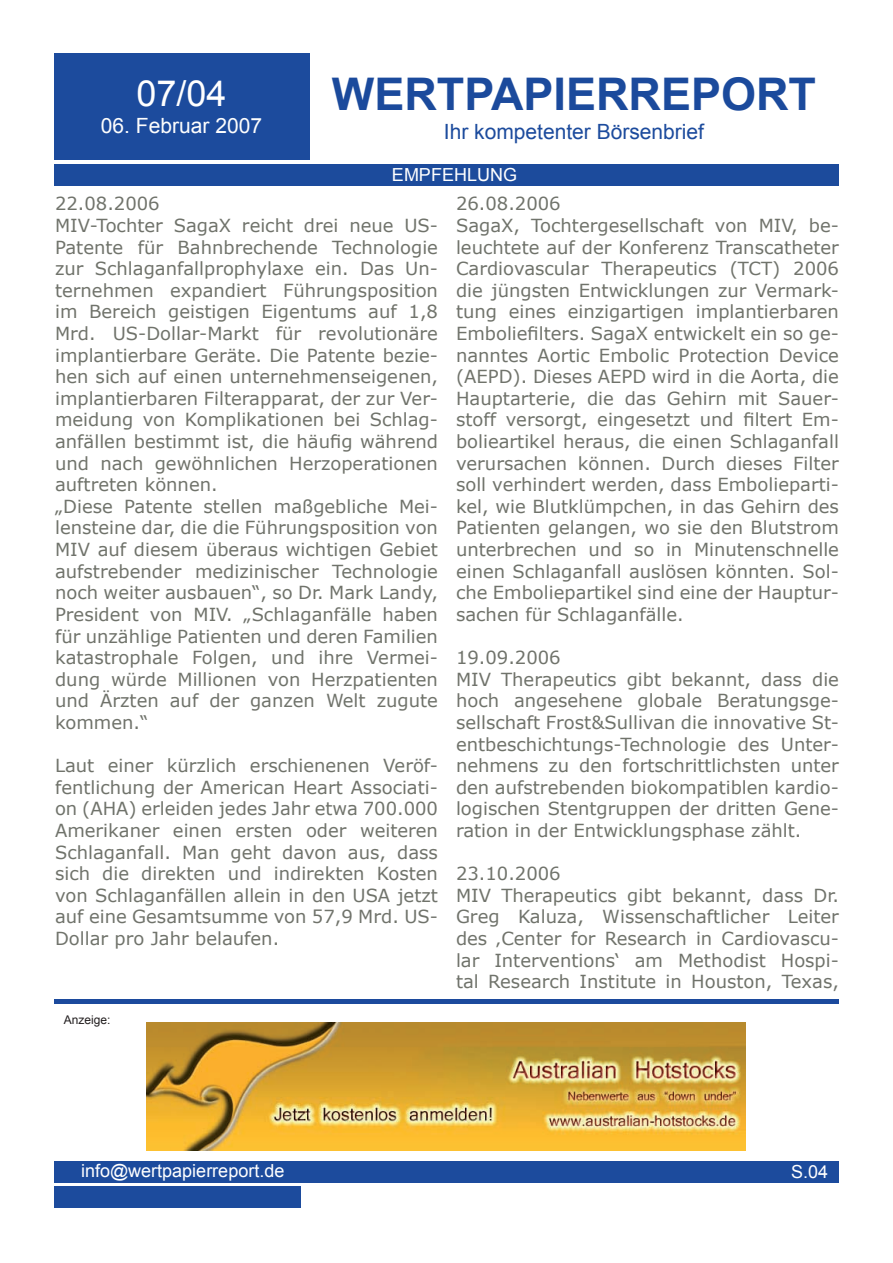
<style>
.page{position:relative;width:893px;height:1263px;background:#fff}
.page>*{position:absolute;margin:0;border:0;box-sizing:border-box;transform-origin:0 0}
.t1{font:700 45px "Arial";color:#1b4a9c}
.t2{font:36px "Arial";color:#fff}
.t3{font:21px "Arial";color:#1c4b9d}
.t4{font:21px "Arial";color:#fdfdfd}
.t5{font:18px/21.6px "Verdana";color:#70736b}
.t6{font:18px "Arial";color:#fff}
.t7{font:12px "Arial";color:#231f20}
</style>
<div class="page">
<div style="left:54px;top:1187px;width:247px;height:21px;background:#1c4b9d"></div>
<div style="left:54px;top:164px;width:785px;height:22px;background:#1c4b9c"></div>
<div style="left:54px;top:53px;width:255px;height:107px;background:#1c4b9d"></div>
<div style="left:54px;top:1161px;width:785px;height:21px;background:#1c4b9d"></div>
<hr style="left:54px;top:999px;width:785px;height:4px;background:#1c4a9d">
<img style="left:146px;top:1023px;width:599px;height:127px">
<h2 class="t2" style="left:136px;top:69px;width:92px">07/04</h2>
<h1 class="t1" style="left:332px;top:65px;width:486px">WERTPAPIERREPORT</h1>
<p class="t3" style="left:444px;top:118px;width:262px">Ihr kompetenter Börsenbrief</p>
<p class="t4" style="left:101px;top:112px;width:163px">06. Februar 2007</p>
<p class="t6" style="left:392px;top:163px;width:127px">EMPFEHLUNG</p>
<p class="t5" style="left:55px;top:192px;width:384px">22.08.2006<br>MIV-Tochter SagaX reicht drei neue US-Patente für Bahnbrechende Technologie zur Schlaganfallprophylaxe ein. Das Un&shy;ternehmen expandiert Führungsposition im Bereich geistigen Eigentums auf 1,8<br>Mrd. US-Dollar-Markt für revolutionäre implantierbare Geräte. Die Patente bezie&shy;hen sich auf einen unternehmenseigenen, implantierbaren Filterapparat, der zur Ver&shy;meidung von Komplikationen bei Schlag&shy;anfällen bestimmt ist, die häufig während und nach gewöhnlichen Herzoperationen auftreten können.<br>„Diese Patente stellen maßgebliche Mei&shy;lensteine dar, die die Führungsposition von MIV auf diesem überaus wichtigen Gebiet aufstrebender medizinischer Technologie noch weiter ausbauen“, so Dr. Mark Landy, President von MIV. „Schlaganfälle haben für unzählige Patienten und deren Familien katastrophale Folgen, und ihre Vermei&shy;dung würde Millionen von Herzpatienten und Ärzten auf der ganzen Welt zugute kommen.“</p>
<p class="t5" style="left:55px;top:754px;width:384px;text-align:justify">Laut einer kürzlich erschienenen Veröf&shy;fentlichung der American Heart Associati&shy;on (AHA) erleiden jedes Jahr etwa 700.000<br>Amerikaner einen ersten oder weiteren Schlaganfall. Man geht davon aus, dass sich die direkten und indirekten Kosten von Schlaganfällen allein in den USA jetzt auf eine Gesamtsumme von 57,9 Mrd. US-Dollar pro Jahr belaufen.</p>
<p class="t7" style="left:64px;top:1011px;width:48px">Anzeige:</p>
<p class="t5" style="left:456px;top:192px;width:384px">26.08.2006<br>SagaX, Tochtergesellschaft von MIV, be&shy;leuchtete auf der Konferenz Transcatheter Cardiovascular Therapeutics (TCT) 2006 die jüngsten Entwicklungen zur Vermark&shy;tung eines einzigartigen implantierbaren Emboliefilters. SagaX entwickelt ein so ge&shy;nanntes Aortic Embolic Protection Device (AEPD). Dieses AEPD wird in die Aorta, die Hauptarterie, die das Gehirn mit Sauer&shy;stoff versorgt, eingesetzt und filtert Em&shy;bolieartikel heraus, die einen Schlaganfall verursachen können. Durch dieses Filter soll verhindert werden, dass Embolieparti&shy;kel, wie Blutklümpchen, in das Gehirn des Patienten gelangen, wo sie den Blutstrom unterbrechen und so in Minutenschnelle einen Schlaganfall auslösen könnten. Sol&shy;che Emboliepartikel sind eine der Hauptur&shy;sachen für Schlaganfälle.</p>
<p class="t5" style="left:456px;top:646px;width:384px">19.09.2006<br>MIV Therapeutics gibt bekannt, dass die hoch angesehene globale Beratungsge&shy;sellschaft Frost&amp;Sullivan die innovative St&shy;entbeschichtungs-Technologie des Unter&shy;nehmens zu den fortschrittlichsten unter den aufstrebenden biokompatiblen kardio&shy;logischen Stentgruppen der dritten Gene&shy;ration in der Entwicklungsphase zählt.</p>
<p class="t5" style="left:456px;top:862px;width:384px">23.10.2006<br>MIV Therapeutics gibt bekannt, dass Dr.<br>Greg Kaluza, Wissenschaftlicher Leiter des ‚Center for Research in Cardiovascu&shy;lar Interventions‘ am Methodist Hospi&shy;tal Research Institute in Houston, Texas,</p>
<p class="t6" style="left:81px;top:1159px;width:205px">info@wertpapierreport.de</p>
<p class="t6" style="left:791px;top:1160px;width:39px">S.04</p>
</div>
